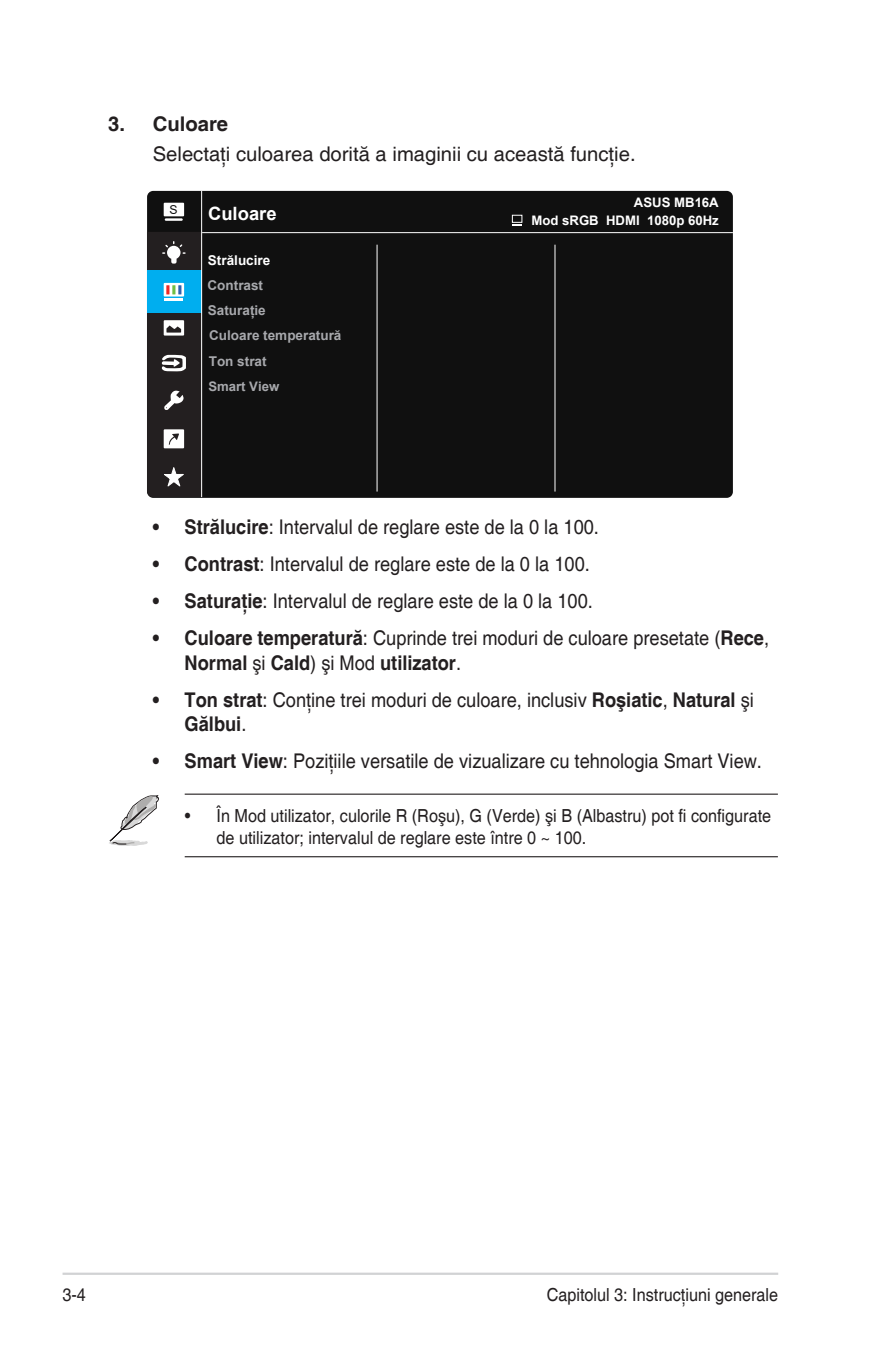
<style>
.page{position:relative;width:893px;height:1346px;background:#fff}
.page>*{position:absolute;margin:0;border:0;box-sizing:border-box;transform-origin:0 0}
.Body_Text_Indent{font:20.25px/24.3px "Helvetica";color:#231f20;scale:.9 1}
.Body_Text_Indent-2{font:20.25px "Helvetica";color:#231f20}
.OSD_Item{font:700 20.25px "Helvetica";color:#231f20}
.t1{font:700 18.45px "Arial";color:#fff}
.t2{font:18px/21.6px "Helvetica";color:#231f20;scale:.9 1}
.t3{font:700 13.5px "Arial";color:#a8a9ad}
.t4{font:700 13.5px/25.2px "Arial";color:#fff}
.t5{font:700 13.05px "Arial";color:#fff}
.t6{font:700 13.05px "Arial";color:#a8a9ad}
.t7{font:12.15px "Arial";color:#101010}
.s1{color:#a8a9ad}
.s2{font-weight:700}
</style>
<div class="page">
<hr style="left:63px;top:1272px;width:715px;height:3px;background:#d1d2d4">
<div style="left:147px;top:191px;width:586px;height:307px;background:#101010;border-radius:6px"></div>
<hr style="left:147px;top:232px;width:586px;height:1px;background:#fff">
<hr style="left:377px;top:245px;width:1px;height:246px;background:#fff">
<hr style="left:555px;top:245px;width:1px;height:246px;background:#fff">
<div style="left:164px;top:203px;width:20px;height:13px;background:#fff"></div>
<hr style="left:165px;top:218px;width:18px;height:3px;background:#fff">
<hr style="left:201px;top:191px;width:1px;height:306px;background:#fff">
<svg style="left:147px;top:232px;width:55px;height:265px;background:#394e58"></svg>
<div style="left:512px;top:215px;width:10px;height:8px;border:1px solid #fff"></div>
<hr style="left:185px;top:793px;width:593px;height:2px;background:#231f20">
<hr style="left:185px;top:856px;width:593px;height:1px;background:#231f20">
<svg style="left:109px;top:795px;width:50px;height:51px"></svg>
<p class="OSD_Item" style="left:108px;top:112px;width:122px">3. Culoare</p>
<p class="Body_Text_Indent-2" style="left:153px;top:143px;width:484px">Selectaţi culoarea dorită a imaginii cu această funcţie.</p>
<p class="t1" style="left:208px;top:201px;width:70px">Culoare</p>
<p class="t4" style="left:208px;top:248px;width:64px">Strălucire<br><span class="s1">Contrast</span></p>
<p class="t5" style="left:634px;top:193px;width:86px">ASUS MB16A</p>
<p class="t7" style="left:170px;top:202px;width:10px">S</p>
<p class="t5" style="left:531px;top:211px;width:189px">Mod sRGB HDMI 1080p 60Hz</p>
<p class="t3" style="left:208px;top:301px;width:59px">Saturație</p>
<p class="t3" style="left:209px;top:326px;width:134px">Culoare temperatură</p>
<p class="t3" style="left:209px;top:351px;width:59px">Ton strat</p>
<p class="t6" style="left:208px;top:377px;width:72px">Smart View</p>
<p class="Body_Text_Indent" style="left:153px;top:516px;width:497px"><span class="s2">• Strălucire</span>: Intervalul de reglare este de la 0 la 100.</p>
<p class="Body_Text_Indent" style="left:153px;top:553px;width:487px"><span class="s2">• Contrast</span>: Intervalul de reglare este de la 0 la 100.</p>
<p class="Body_Text_Indent" style="left:153px;top:590px;width:491px"><span class="s2">• Saturaţie</span>: Intervalul de reglare este de la 0 la 100.</p>
<p class="Body_Text_Indent" style="left:185px;top:627px;width:651px;text-indent:-32px"><span class="s2">• Culoare temperatură</span>: Cuprinde trei moduri de culoare presetate (<span class="s2">Rece</span>,<br><span class="s2">Normal</span> şi <span class="s2">Cald</span>) şi Mod <span class="s2">utilizator</span>.</p>
<p class="Body_Text_Indent" style="left:185px;top:688px;width:634px;text-indent:-32px"><span class="s2">• Ton strat</span>: Conţine trei moduri de culoare, inclusiv <span class="s2">Roşiatic</span>, <span class="s2">Natural</span> şi<br><span class="s2">Gălbui</span>.</p>
<p class="Body_Text_Indent" style="left:153px;top:749px;width:678px"><span class="s2">• Smart View</span>: Poziţiile versatile de vizualizare cu tehnologia Smart View.</p>
<p class="t2" style="left:217px;top:806px;width:618px;text-indent:-32px">• În Mod utilizator, culorile R (Roşu), G (Verde) şi B (Albastru) pot fi configurate de utilizator; intervalul de reglare este între 0 ~ 100.</p>
<p class="t2" style="left:63px;top:1284px;width:28px">3-4</p>
<p class="t2" style="left:547px;top:1284px;width:259px">Capitolul 3: Instrucţiuni generale</p>
</div>
